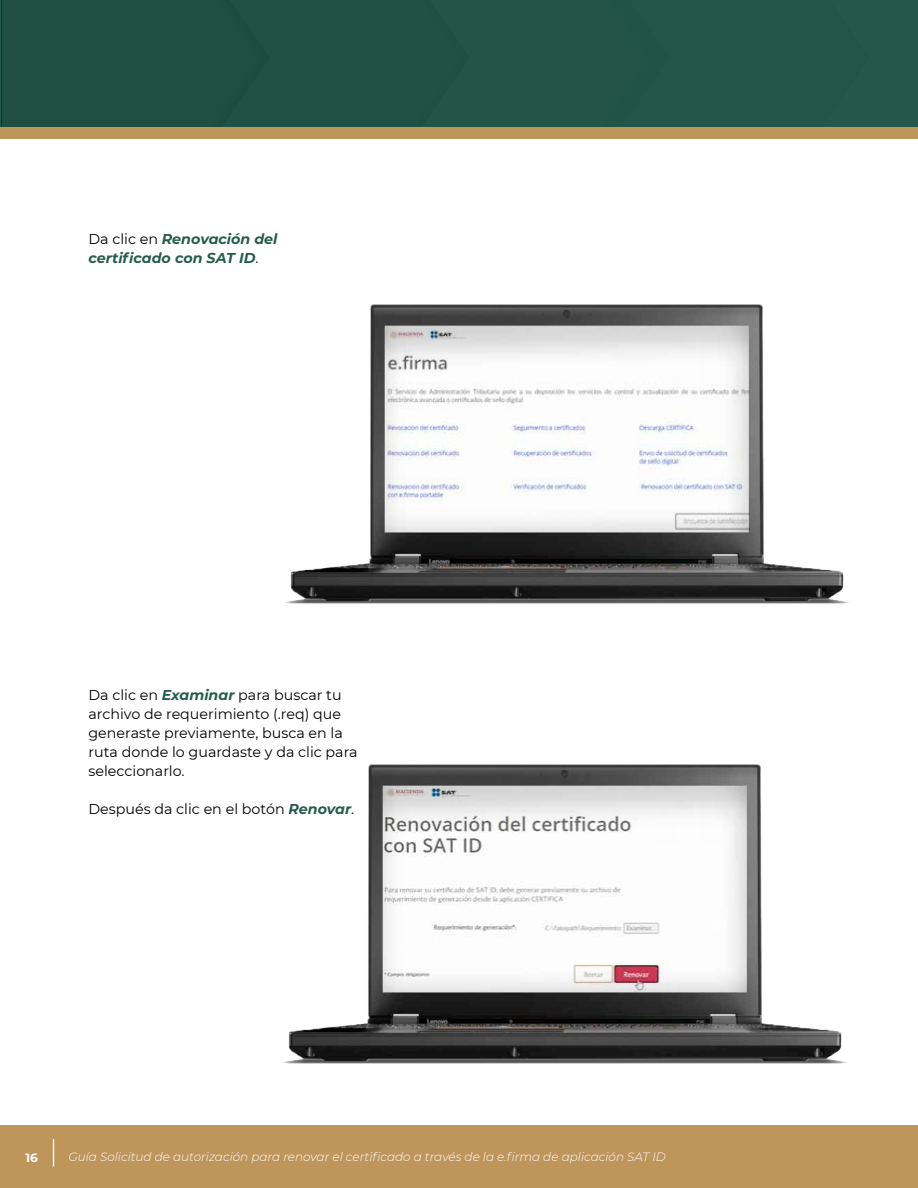
<style>
.page{position:relative;width:918px;height:1188px;background:#fff}
.page>*{position:absolute;margin:0;border:0;box-sizing:border-box;transform-origin:0 0}
.t1{font:14.25px/19px "Montserrat";color:#000}
.t2{font:italic 700 14.25px/19px "Montserrat";color:#265c4d}
.t3{font:italic 300 12px "Montserrat";color:#fff}
.t4{font:700 12px "Montserrat";color:#fff}
.s1{font-weight:400;font-style:normal;color:#000}
.s2{font-weight:700;font-style:italic;color:#265c4d}
</style>
<div class="page">
<div style="left:2px;top:0;width:916px;height:127px;background:#225446"></div>
<div style="left:0;top:127px;width:918px;height:12px;background:#be955b"></div>
<div style="left:0;top:1125px;width:918px;height:63px;background:#be955b"></div>
<svg style="left:53px;top:1139px;width:1px;height:27px"></svg>
<img style="left:283px;top:764px;width:564px;height:300px">
<img style="left:383px;top:786px;width:364px;height:206px">
<img style="left:285px;top:304px;width:564px;height:300px">
<img style="left:385px;top:325px;width:364px;height:206px">
<p class="t2" style="left:88px;top:229px;width:191px"><span class="s1">Da clic en</span> Renovación del certificado con SAT ID<span class="s1">.</span></p>
<p class="t1" style="left:88px;top:685px;width:271px">Da clic en <span class="s2">Examinar</span> para buscar tu archivo de requerimiento (.req) que generaste previamente, busca en la ruta donde lo guardaste y da clic para seleccionarlo.</p>
<p class="t1" style="left:88px;top:799px;width:267px">Después da clic en el botón <span class="s2">Renovar</span>.</p>
<p class="t4" style="left:25px;top:1149px;width:14px">16</p>
<p class="t3" style="left:68px;top:1148px;width:599px">Guía Solicitud de autorización para renovar el certificado a través de la e.firma de aplicación SAT ID</p>
</div>
